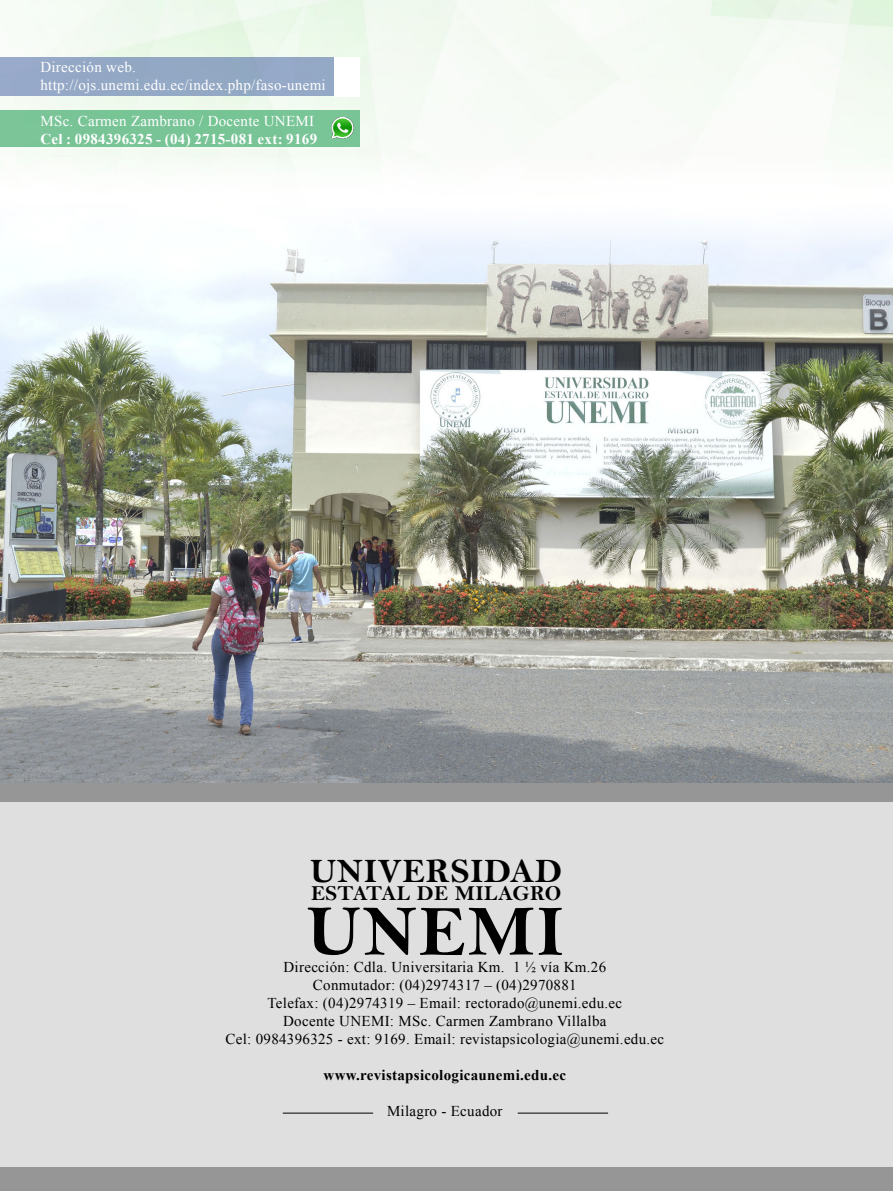
<style>
.page{position:relative;width:893px;height:1191px;background:#fff}
.page>*{position:absolute;margin:0;border:0;box-sizing:border-box;transform-origin:0 0}
.t1{font:72px "Bell MT Bold";letter-spacing:.02em;color:#000}
.t2{font:34.5px "Bell MT Bold";letter-spacing:.02em;color:#000}
.t3{font:21.45px "Bell MT Bold";letter-spacing:.02em;color:#000}
.t4{font:15px/18px "Times New Roman";letter-spacing:.02em;color:#000;text-align:center}
.t5{font:15px/18px "Times New Roman";letter-spacing:.02em;color:#fff}
.t6{font:700 15px "Times New Roman";letter-spacing:.02em;color:#fff}
.t7{font:700 15px "Times New Roman";letter-spacing:.02em;color:#000}
</style>
<div class="page">
<img style="left:0;top:0;width:893px;height:783px">
<div style="left:0;top:783px;width:893px;height:19px;background:#969696"></div>
<div style="left:0;top:57px;width:360px;height:39px;background:#94a8c5"></div>
<div style="left:0;top:111px;width:360px;height:36px;background:#79c497"></div>
<img style="left:331px;top:116px;width:23px;height:23px">
<div style="left:0;top:1167px;width:893px;height:24px;background:#969696"></div>
<div style="left:334px;top:57px;width:26px;height:39px;background:#fff"></div>
<div style="left:0;top:802px;width:893px;height:365px;background:#dfdfdf"></div>
<hr style="left:518px;top:1112px;width:90px;height:1px;background:#000">
<hr style="left:283px;top:1112px;width:90px;height:1px;background:#000">
<p class="t5" style="left:40px;top:58px;width:287px">Dirección web. http://ojs.unemi.edu.ec/index.php/faso-unemi</p>
<p class="t5" style="left:40px;top:112px;width:275px">MSc. Carmen Zambrano / Docente UNEMI</p>
<p class="t6" style="left:40px;top:129px;width:278px">Cel : 0984396325 - (04) 2715-081 ext: 9169</p>
<h2 class="t2" style="left:310px;top:851px;width:254px">UNIVERSIDAD</h2>
<h3 class="t3" style="left:311px;top:880px;width:252px">ESTATAL DE MILAGRO</h3>
<h1 class="t1" style="left:306px;top:888px;width:259px">UNEMI</h1>
<p class="t4" style="left:225px;top:958px;width:440px">Dirección: Cdla. Universitaria Km. 1 ½ vía Km.26<br>Conmutador: (04)2974317 – (04)2970881<br>Telefax: (04)2974319 – Email: rectorado@unemi.edu.ec<br>Docente UNEMI: MSc. Carmen Zambrano Villalba<br>Cel: 0984396325 - ext: 9169. Email: revistapsicologia@unemi.edu.ec</p>
<p class="t7" style="left:324px;top:1065px;width:244px">www.revistapsicologicaunemi.edu.ec</p>
<p class="t4" style="left:387px;top:1102px;width:117px">Milagro - Ecuador</p>
</div>
